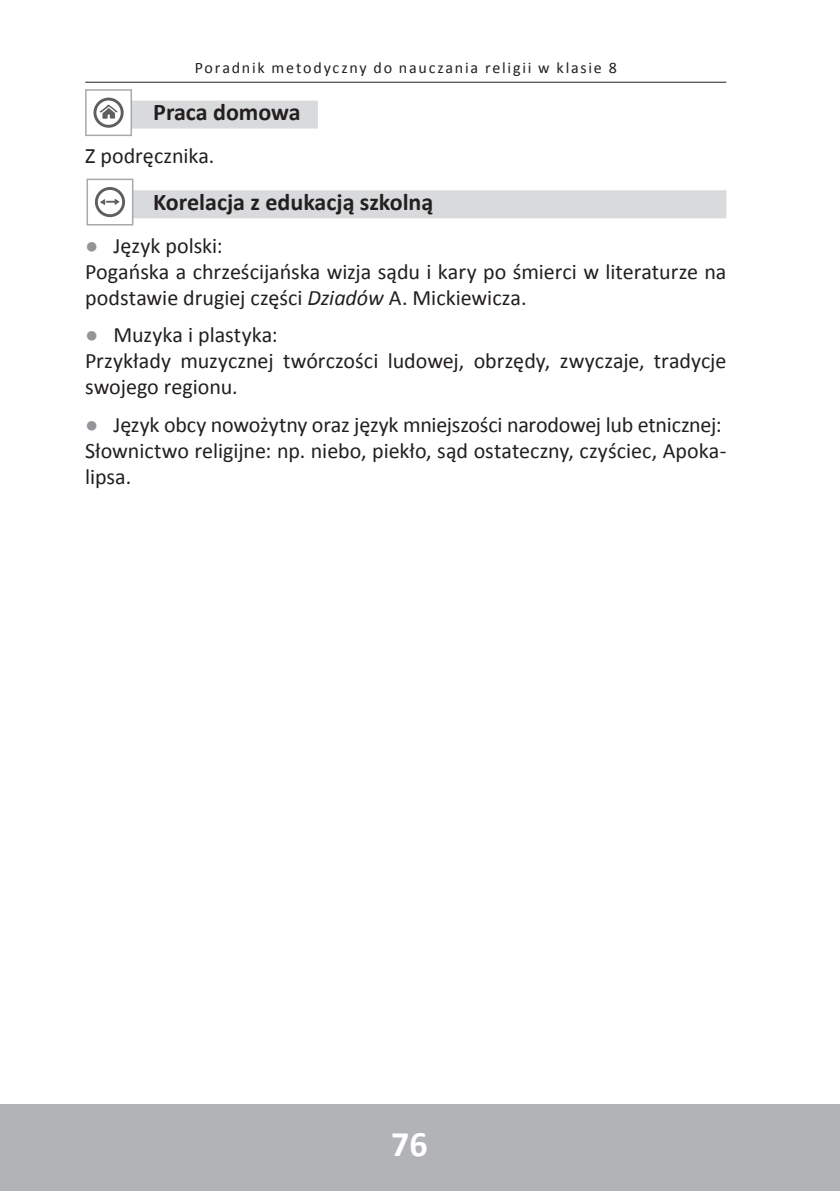
<style>
.page{position:relative;width:840px;height:1191px;background:#fff}
.page>*{position:absolute;margin:0;border:0;box-sizing:border-box;transform-origin:0 0}
.t1{font:700 36px "Calibri";color:#fff}
.t2{font:700 24px "Calibri";color:#231f20}
.t3{font:22px/26px "Calibri";color:#231f20}
.t4{font:16px "Calibri";letter-spacing:.11em;color:#231f20}
.s1{font-family:"Arial";color:#939598}
.s2{font-style:italic}
</style>
<div class="page">
<div style="left:0;top:1104px;width:839px;height:87px;background:#b2b3b7"></div>
<hr style="left:85px;top:82px;width:641px;height:1px;background:#231f20">
<div style="left:130px;top:101px;width:187px;height:28px;background:#d9dadc"></div>
<div style="left:130px;top:190px;width:596px;height:28px;background:#d9dadc"></div>
<svg style="left:93px;top:98px;width:30px;height:30px"></svg>
<div style="left:85px;top:89px;width:47px;height:47px;border:2px solid #a8a9ad"></div>
<svg style="left:95px;top:187px;width:30px;height:30px"></svg>
<div style="left:86px;top:179px;width:47px;height:46px;border:2px solid #a8a9ad"></div>
<p class="t4" style="left:194px;top:58px;width:423px">Poradnik metodyczny do nauczania religii w klasie 8</p>
<p class="t2" style="left:153px;top:97px;width:149px">Praca domowa</p>
<p class="t3" style="left:85px;top:143px;width:131px">Z podręcznika.</p>
<p class="t2" style="left:153px;top:186px;width:281px">Korelacja z edukacją szkolną</p>
<p class="t3" style="left:85px;top:232px;width:642px"><span class="s1">●</span> Język polski:<br>Pogańska a chrześcijańska wizja sądu i kary po śmierci w literaturze na podstawie drugiej części <span class="s2">Dziadów</span> A. Mickiewicza.</p>
<p class="t3" style="left:85px;top:322px;width:642px"><span class="s1">●</span> Muzyka i plastyka:<br>Przykłady muzycznej twórczości ludowej, obrzędy, zwyczaje, tradycje swojego regionu.</p>
<p class="t3" style="left:85px;top:411px;width:642px"><span class="s1">●</span> Język obcy nowożytny oraz język mniejszości narodowej lub etnicznej:<br>Słownictwo religijne: np. niebo, piekło, sąd ostateczny, czyściec, Apoka&shy;lipsa.</p>
<h1 class="t1" style="left:391px;top:1120px;width:38px">76</h1>
</div>
